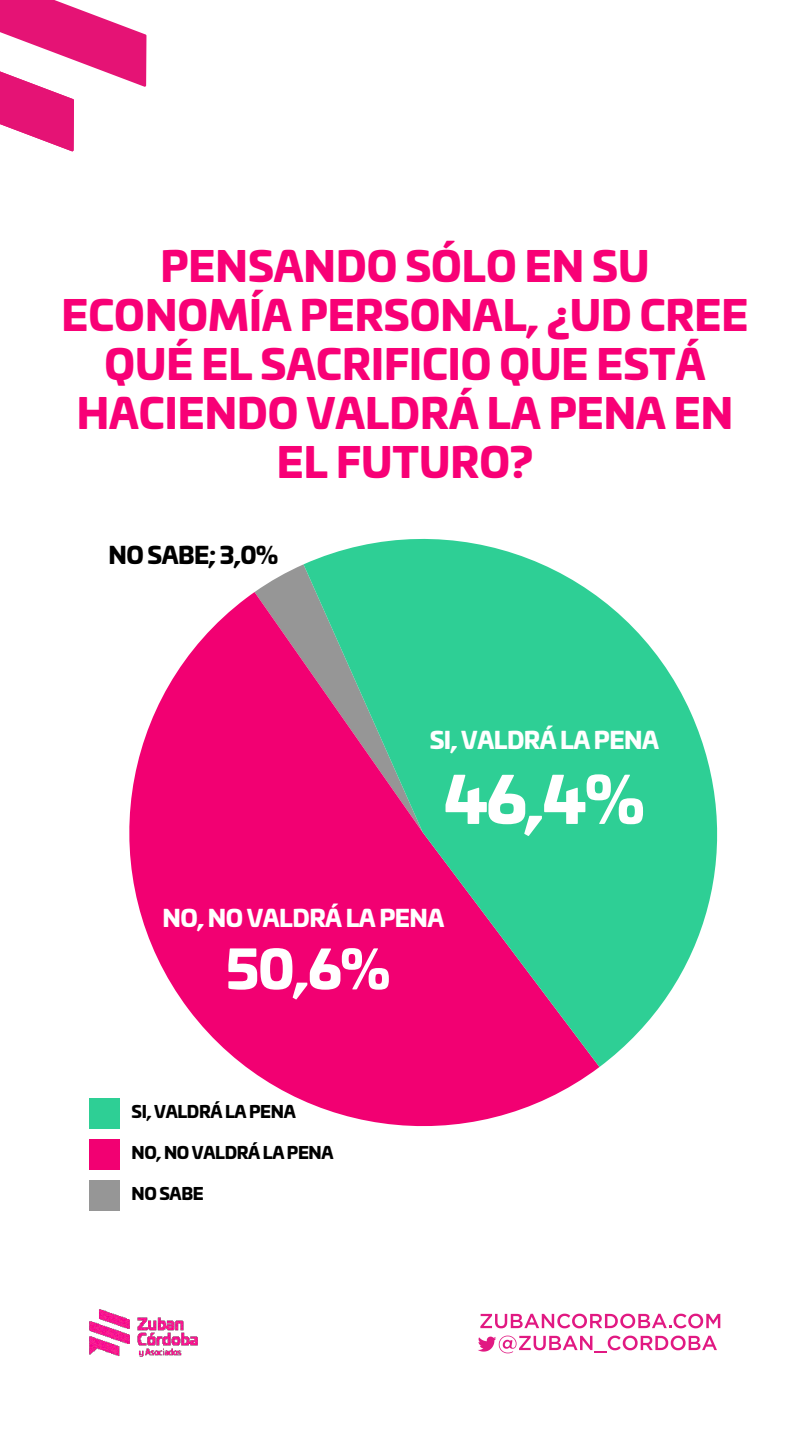
<style>
.page{position:relative;width:810px;height:1440px;background:#fff}
.page>*{position:absolute;margin:0;border:0;box-sizing:border-box;transform-origin:0 0}
.t1{font:900 62.85px "Univia Pro";color:#fff}
.t2{font:900 52.35px "Univia Pro";color:#fff}
.t3{font:900 40.88px/49.1px "Univia Pro";color:#f80076;text-align:center}
.t4{font:900 23.25px "Univia Pro";letter-spacing:-.02em;color:#fff}
.t5{font:900 23.25px "Univia Pro";letter-spacing:-.02em;color:#000}
.t6{font:900 16.65px "Univia Pro";letter-spacing:-.02em;color:#000}
</style>
<div class="page">
<svg style="left:480px;top:1314px;width:240px;height:14px"></svg>
<svg style="left:478px;top:1336px;width:239px;height:17px"></svg>
<img style="left:89px;top:1309px;width:109px;height:48px">
<svg style="left:0;top:0;width:146px;height:151px"></svg>
<div style="left:89px;top:1098px;width:30px;height:31px;background:#2ecf95"></div>
<div style="left:89px;top:1139px;width:30px;height:30px;background:#f20072"></div>
<div style="left:89px;top:1180px;width:30px;height:30px;background:#969696"></div>
<svg style="left:255px;top:564px;width:49px;height:28px"></svg>
<svg style="left:119px;top:592px;width:480px;height:573px;fill:#f20072"></svg>
<svg style="left:304px;top:538px;width:414px;height:529px;background:#809897"></svg>
<p class="t3" style="left:62px;top:239px;width:688px">PENSANDO SÓLO EN SU<br>ECONOMÍA PERSONAL, ¿UD CREE<br>QUÉ EL SACRIFICIO QUE ESTÁ<br>HACIENDO VALDRÁ LA PENA EN<br>EL FUTURO?</p>
<p class="t5" style="left:109px;top:536px;width:171px">NO SABE; 3,0%</p>
<p class="t4" style="left:430px;top:721px;width:231px">SI, VALDRÁ LA PENA</p>
<h1 class="t1" style="left:444px;top:748px;width:202px">46,4%</h1>
<p class="t4" style="left:163px;top:899px;width:283px">NO, NO VALDRÁ LA PENA</p>
<p class="t2" style="left:226px;top:926px;width:166px">50,6%</p>
<p class="t6" style="left:132px;top:1098px;width:166px">SI, VALDRÁ LA PENA</p>
<p class="t6" style="left:132px;top:1139px;width:204px">NO, NO VALDRÁ LA PENA</p>
<p class="t6" style="left:132px;top:1180px;width:74px">NO SABE</p>
</div>
